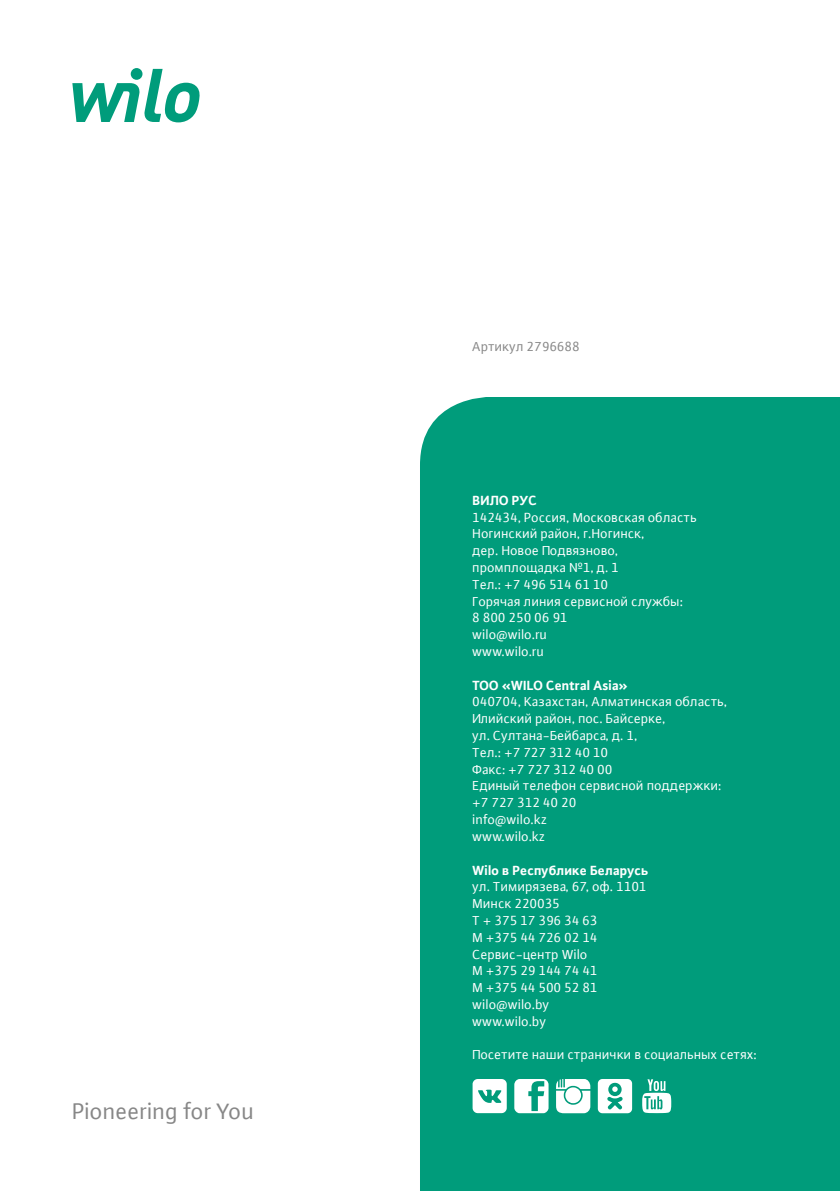
<style>
.page{position:relative;width:840px;height:1191px;background:#fff}
.page>*{position:absolute;margin:0;border:0;box-sizing:border-box;transform-origin:0 0}
.t1{font:24px "WILO Plus FM";color:#878787}
.t2{font:14px/16.8px "WILO Plus FM";color:#fff}
.t3{font:700 14px "WILO Plus FM";color:#fff}
.t4{font:14px "WILO Plus FM";color:#878787}
</style>
<div class="page">
<div style="left:420px;top:397px;width:419px;height:794px;background:#009c7b"></div>
<svg style="left:72px;top:69px;width:128px;height:53px"></svg>
<div style="left:131px;top:68px;width:11px;height:12px;background:#009c7b;border-radius:50%"></div>
<svg style="left:514px;top:1079px;width:34px;height:34px"></svg>
<svg style="left:472px;top:1079px;width:34px;height:34px"></svg>
<svg style="left:555px;top:1079px;width:35px;height:34px"></svg>
<svg style="left:597px;top:1079px;width:34px;height:34px"></svg>
<svg style="left:641px;top:1079px;width:30px;height:34px"></svg>
<h1 class="t1" style="left:72px;top:1096px;width:183px">Pioneering for You</h1>
<p class="t4" style="left:472px;top:338px;width:109px">Артикул 2796688</p>
<p class="t3" style="left:472px;top:490px;width:66px">ВИЛО РУС</p>
<p class="t2" style="left:472px;top:508px;width:226px">142434, Россия, Московская область<br>Ногинский район, г.Ногинск,<br>дер. Новое Подвязново, промплощадка №1, д. 1<br>Тел.: +7 496 514 61 10<br>Горячая линия сервисной службы:<br>8 800 250 06 91<br>wilo@wilo.ru<br>www.wilo.ru</p>
<p class="t3" style="left:472px;top:675px;width:157px">ТОО «WILO Central Asia»</p>
<p class="t2" style="left:472px;top:693px;width:256px">040704, Казахстан, Алматинская область,<br>Илийский район, пос. Байсерке,<br>ул. Султана-Бейбарса, д. 1,<br>Тел.: +7 727 312 40 10<br>Факс: +7 727 312 40 00<br>Единый телефон сервисной поддержки: +7 727 312 40 20<br>info@wilo.kz<br>www.wilo.kz</p>
<p class="t3" style="left:472px;top:860px;width:177px">Wilo в Республике Беларусь</p>
<p class="t2" style="left:472px;top:878px;width:176px">ул. Тимирязева, 67, оф. 1101<br>Минск 220035<br>Т + 375 17 396 34 63<br>М +375 44 726 02 14<br>Сервис-центр Wilo<br>М +375 29 144 74 41<br>М +375 44 500 52 81 wilo@wilo.by<br>www.wilo.by</p>
<p class="t2" style="left:472px;top:1046px;width:286px">Посетите наши странички в социальных сетях:</p>
</div>
